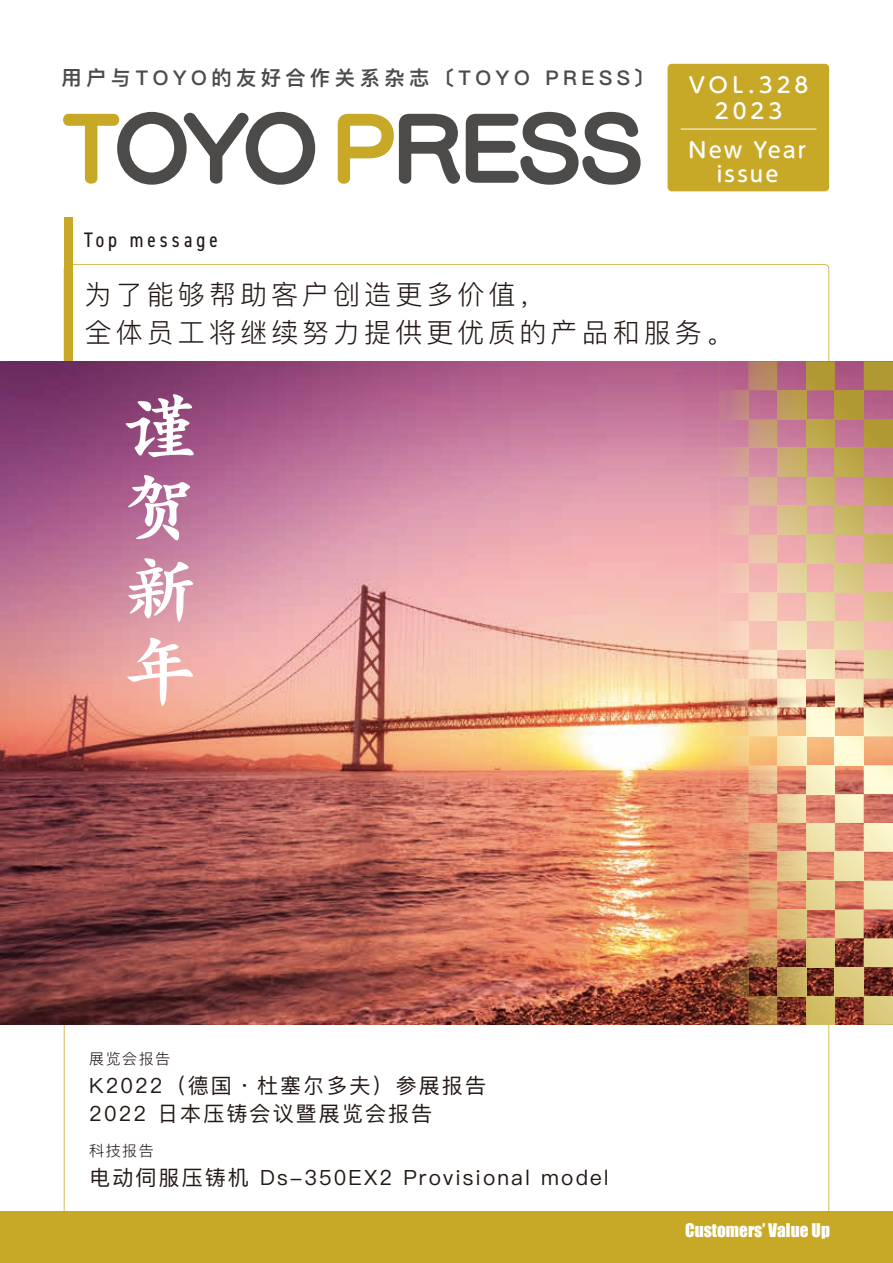
<style>
.page{position:relative;width:893px;height:1263px;background:#fff}
.page>*{position:absolute;margin:0;border:0;box-sizing:border-box;transform-origin:0 0}
.t1{font:900 73.5px/81px "ST Kaiti TC";color:#fff;text-align:justify}
.t2{font:300 27px/37.5px "Ping Fang SC";letter-spacing:.15em;color:#231916}
.t3{font:21px/28.5px "Ping Fang SC";letter-spacing:.1em;color:#231916}
.t4{font:500 21px/24px "UD Shin M Go Pr 6 N";letter-spacing:.105em;color:#fff;text-align:center}
.t5{font:500 21px/25.5px "UD Shin M Go Pr 6 N";letter-spacing:.19em;color:#fff;text-align:center}
.t6{font:condensed 21px "DIN2014";letter-spacing:.195em;color:#231916}
.t7{font:600 20.25px "Ping Fang SC";letter-spacing:.22em;color:#4d4a4a}
.t8{font:17.25px "Impact";color:#fff}
.t9{font:300 15px "Ping Fang SC";letter-spacing:.1em;color:#231916}
</style>
<div class="page">
<div style="left:64px;top:217px;width:8px;height:157px;background:#c8a827"></div>
<img style="left:0;top:361px;width:893px;height:664px">
<div style="left:0;top:1212px;width:893px;height:51px;background:#c8a827"></div>
<svg style="left:691px;top:650px;width:28px;height:29px"></svg>
<svg style="left:691px;top:707px;width:28px;height:29px"></svg>
<svg style="left:691px;top:881px;width:28px;height:28px"></svg>
<svg style="left:719px;top:736px;width:29px;height:29px"></svg>
<svg style="left:719px;top:852px;width:29px;height:29px"></svg>
<svg style="left:777px;top:736px;width:29px;height:29px"></svg>
<svg style="left:777px;top:852px;width:29px;height:29px"></svg>
<div style="left:806px;top:881px;width:29px;height:28px;background:#e5d794"></div>
<div style="left:835px;top:736px;width:29px;height:29px;background:#fffcd8"></div>
<div style="left:835px;top:852px;width:29px;height:29px;background:#efe4ac"></div>
<svg style="left:719px;top:967px;width:29px;height:29px"></svg>
<svg style="left:777px;top:967px;width:29px;height:29px"></svg>
<div style="left:835px;top:967px;width:29px;height:29px;background:#dcca7d"></div>
<img style="left:719px;top:650px;width:174px;height:86px">
<svg style="left:691px;top:765px;width:202px;height:87px;background:#e8a683"></svg>
<svg style="left:691px;top:938px;width:28px;height:29px"></svg>
<img style="left:719px;top:881px;width:87px;height:86px">
<div style="left:806px;top:938px;width:29px;height:29px;background:#dcca7d"></div>
<svg style="left:835px;top:881px;width:58px;height:86px;background:#c8956f"></svg>
<svg style="left:691px;top:996px;width:28px;height:29px"></svg>
<svg style="left:748px;top:996px;width:29px;height:29px"></svg>
<div style="left:806px;top:996px;width:29px;height:29px;background:#d2bd64"></div>
<svg style="left:864px;top:996px;width:29px;height:29px"></svg>
<div style="left:691px;top:419px;width:28px;height:29px;background:#cb7f9f"></div>
<svg style="left:691px;top:477px;width:28px;height:29px"></svg>
<div style="left:691px;top:534px;width:28px;height:29px;background:#f3aeb3"></div>
<svg style="left:691px;top:592px;width:28px;height:29px"></svg>
<div style="left:719px;top:448px;width:29px;height:29px;background:#d59b9e"></div>
<div style="left:719px;top:506px;width:29px;height:28px;background:#e9afab"></div>
<div style="left:719px;top:563px;width:29px;height:29px;background:#f4c0b5"></div>
<div style="left:719px;top:621px;width:29px;height:29px;background:#f8d1bd"></div>
<svg style="left:748px;top:419px;width:29px;height:29px"></svg>
<svg style="left:748px;top:477px;width:29px;height:29px"></svg>
<svg style="left:748px;top:534px;width:29px;height:29px"></svg>
<svg style="left:748px;top:592px;width:29px;height:29px"></svg>
<svg style="left:777px;top:448px;width:29px;height:29px"></svg>
<div style="left:777px;top:506px;width:29px;height:28px;background:linear-gradient(to bottom,#d6bc82,#dcc48d)"></div>
<div style="left:777px;top:563px;width:29px;height:29px;background:#e7d2a1"></div>
<div style="left:777px;top:621px;width:29px;height:29px;background:#f4e4bc"></div>
<div style="left:806px;top:419px;width:29px;height:29px;background:#bca64b"></div>
<svg style="left:806px;top:477px;width:29px;height:29px"></svg>
<div style="left:806px;top:534px;width:29px;height:29px;background:#d7c781"></div>
<svg style="left:806px;top:592px;width:29px;height:29px"></svg>
<div style="left:835px;top:448px;width:29px;height:29px;background:#bca74b"></div>
<svg style="left:719px;top:390px;width:29px;height:29px"></svg>
<svg style="left:777px;top:390px;width:29px;height:29px"></svg>
<div style="left:835px;top:390px;width:29px;height:29px;background:#b09932"></div>
<div style="left:835px;top:506px;width:29px;height:28px;background:#c9b765"></div>
<div style="left:835px;top:563px;width:29px;height:29px;background:#d7c881"></div>
<div style="left:835px;top:621px;width:29px;height:29px;background:#e5d99e"></div>
<svg style="left:864px;top:419px;width:29px;height:29px"></svg>
<svg style="left:691px;top:361px;width:28px;height:29px"></svg>
<svg style="left:748px;top:361px;width:29px;height:29px"></svg>
<svg style="left:806px;top:361px;width:29px;height:29px"></svg>
<svg style="left:864px;top:361px;width:29px;height:29px"></svg>
<svg style="left:864px;top:477px;width:29px;height:29px"></svg>
<svg style="left:864px;top:534px;width:29px;height:29px"></svg>
<svg style="left:864px;top:592px;width:29px;height:29px"></svg>
<div style="left:668px;top:64px;width:161px;height:127px;background:#c8a827;border-radius:4px"></div>
<hr style="left:681px;top:129px;width:135px;height:1px;background:#fff">
<svg style="left:63px;top:112px;width:252px;height:73px"></svg>
<svg style="left:338px;top:114px;width:122px;height:70px"></svg>
<svg style="left:466px;top:112px;width:175px;height:73px"></svg>
<p class="t7" style="left:62px;top:65px;width:594px">用户与TOYO的友好合作关系杂志〔TOYO PRESS〕</p>
<p class="t5" style="left:689px;top:71px;width:121px">VOL.328<br>2023</p>
<p class="t4" style="left:689px;top:137px;width:119px">New Year issue</p>
<p class="t6" style="left:84px;top:226px;width:135px">Top message</p>
<p class="t2" style="left:85px;top:275px;width:649px">为了能够帮助客户创造更多价值，<br>全体员工将继续努力提供更优质的产品和服务。</p>
<h1 class="t1" style="left:124px;top:384px;width:72px">谨贺新年</h1>
<p class="t9" style="left:89px;top:1050px;width:82px">展览会报告</p>
<p class="t3" style="left:89px;top:1071px;width:398px">K2022（德国・杜塞尔多夫）参展报告<br>2022 日本压铸会议暨展览会报告</p>
<p class="t9" style="left:89px;top:1141px;width:66px">科技报告</p>
<p class="t3" style="left:89px;top:1162px;width:521px">电动伺服压铸机 Ds-350EX2 Provisional model</p>
<p class="t8" style="left:685px;top:1217px;width:146px">Customers’ Value Up</p>
</div>
